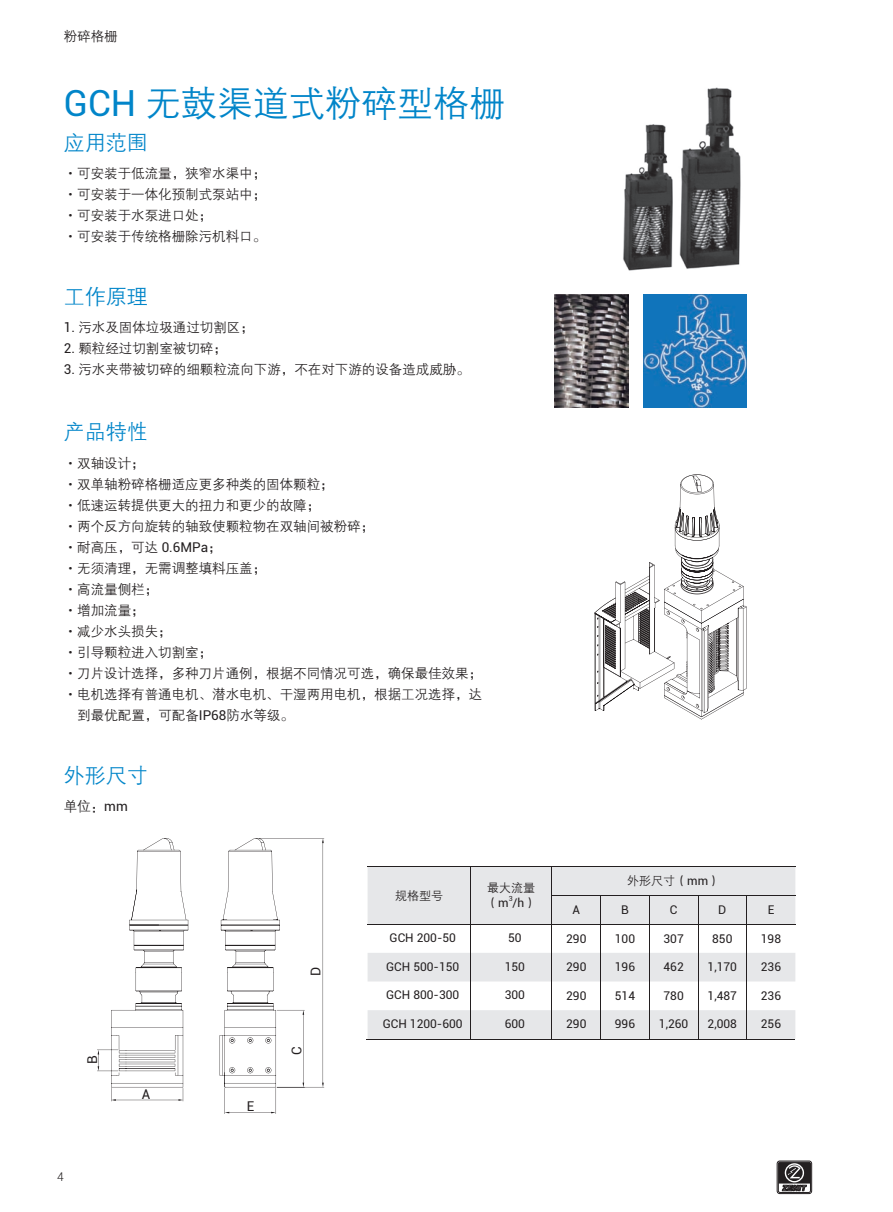
<style>
.page{position:relative;width:893px;height:1212px;background:#fff}
.page>*{position:absolute;margin:0;border:0;box-sizing:border-box;transform-origin:0 0}
.t1{font:36px "FZZDXJW GB1 0";color:#0185c9}
.t2{font:21px "FZZDXJW GB1 0";color:#0185c9}
.t3{font:13.5px/21px "FZZDXJW GB1 0";color:#231f20}
.t4{font:13.5px "Roboto";color:#231f20}
.t5{font:12px "Roboto";color:#231f20}
.t6{font:12px "FZZDXJW GB1 0";color:#231f20}
.t7{font:300 12px "Roboto";color:#231f20}
.t8{font:7.05px "Roboto";color:#231f20}
.s1{font-family:"Roboto"}
.s2{font-family:"FZZDXJW GB1 0"}
</style>
<div class="page">
<img style="left:679px;top:87px;width:62px;height:182px">
<img style="left:623px;top:124px;width:50px;height:147px">
<img style="left:554px;top:295px;width:74px;height:113px">
<img style="left:644px;top:295px;width:103px;height:113px">
<svg style="left:594px;top:474px;width:153px;height:245px"></svg>
<svg style="left:182px;top:838px;width:142px;height:276px"></svg>
<svg style="left:97px;top:838px;width:91px;height:263px"></svg>
<hr style="left:368px;top:866px;width:103px;height:1px;background:#231f20">
<hr style="left:471px;top:866px;width:81px;height:1px;background:#231f20">
<hr style="left:552px;top:866px;width:49px;height:1px;background:#231f20">
<hr style="left:601px;top:866px;width:48px;height:1px;background:#231f20">
<hr style="left:649px;top:866px;width:49px;height:1px;background:#231f20">
<hr style="left:698px;top:866px;width:49px;height:1px;background:#231f20">
<hr style="left:747px;top:866px;width:48px;height:1px;background:#231f20">
<hr style="left:367px;top:1039px;width:103px;height:1px;background:#231f20">
<hr style="left:470px;top:1039px;width:81px;height:1px;background:#231f20">
<hr style="left:551px;top:1039px;width:49px;height:1px;background:#231f20">
<hr style="left:600px;top:1039px;width:48px;height:1px;background:#231f20">
<hr style="left:648px;top:1039px;width:49px;height:1px;background:#231f20">
<hr style="left:697px;top:1039px;width:49px;height:1px;background:#231f20">
<hr style="left:746px;top:1039px;width:48px;height:1px;background:#231f20">
<svg style="left:368px;top:867px;width:427px;height:172px"></svg>
<div style="left:777px;top:1160px;width:35px;height:34px;border:1px solid #231f20;border-radius:3px"></div>
<div style="left:778px;top:1162px;width:33px;height:30px;border:1px solid #231f20;border-radius:2px"></div>
<svg style="left:778px;top:1162px;width:32px;height:29px"></svg>
<p class="t3" style="left:64px;top:27px;width:55px">粉碎格栅</p>
<h1 class="t1" style="left:64px;top:84px;width:443px"><span class="s1">GCH</span> 无鼓渠道式粉碎型格栅</h1>
<h2 class="t2" style="left:64px;top:132px;width:85px">应用范围</h2>
<p class="t3" style="left:64px;top:163px;width:204px">·可安装于低流量，狭窄水渠中；·可安装于一体化预制式泵站中；·可安装于水泵进口处；<br>·可安装于传统格栅除污机料口。</p>
<h2 class="t2" style="left:64px;top:286px;width:85px">工作原理</h2>
<p class="t3" style="left:64px;top:317px;width:192px"><span class="s1">1.</span> 污水及固体垃圾通过切割区；</p>
<p class="t3" style="left:64px;top:338px;width:165px"><span class="s1">2.</span> 颗粒经过切割室被切碎；</p>
<p class="t3" style="left:64px;top:359px;width:408px"><span class="s1">3.</span> 污水夹带被切碎的细颗粒流向下游，不在对下游的设备造成威胁。</p>
<h2 class="t2" style="left:64px;top:421px;width:85px">产品特性</h2>
<p class="t3" style="left:64px;top:453px;width:82px">·双轴设计；</p>
<p class="t3" style="left:64px;top:474px;width:271px">·双单轴粉碎格栅适应更多种类的固体颗粒；</p>
<p class="t3" style="left:64px;top:495px;width:258px">·低速运转提供更大的扭力和更少的故障；</p>
<p class="t3" style="left:64px;top:516px;width:312px">·两个反方向旋转的轴致使颗粒物在双轴间被粉碎；</p>
<p class="t3" style="left:64px;top:537px;width:159px">·耐高压，可达 <span class="s1">0.6MPa</span>；</p>
<p class="t3" style="left:64px;top:558px;width:204px">·无须清理，无需调整填料压盖；</p>
<p class="t3" style="left:64px;top:579px;width:96px">·高流量侧栏；</p>
<p class="t3" style="left:64px;top:600px;width:82px">·增加流量；</p>
<p class="t3" style="left:64px;top:621px;width:109px">·减少水头损失；</p>
<p class="t3" style="left:64px;top:642px;width:150px">·引导颗粒进入切割室；</p>
<p class="t3" style="left:64px;top:663px;width:420px">·刀片设计选择，多种刀片通例，根据不同情况可选，确保最佳效果；</p>
<p class="t3" style="left:64px;top:684px;width:420px">·电机选择有普通电机、潜水电机、干湿两用电机，根据工况选择，达</p>
<p class="t3" style="left:77px;top:705px;width:218px">到最优配置，可配备<span class="s1">IP68</span>防水等级。</p>
<h2 class="t2" style="left:64px;top:765px;width:85px">外形尺寸</h2>
<p class="t3" style="left:64px;top:796px;width:66px">单位：<span class="s1">mm</span></p>
<p class="t4" style="left:83px;top:1064px;width:10px;rotate:-90deg">B</p>
<p class="t7" style="left:57px;top:1169px;width:8px">4</p>
<p class="t4" style="left:142px;top:1085px;width:10px">A</p>
<p class="t4" style="left:247px;top:1097px;width:9px">E</p>
<p class="t4" style="left:306px;top:976px;width:11px;rotate:-90deg">D</p>
<p class="t4" style="left:287px;top:1054px;width:10px;rotate:-90deg">C</p>
<p class="t6" style="left:395px;top:889px;width:49px">规格型号</p>
<p class="t6" style="left:487px;top:882px;width:49px">最大流量</p>
<p class="t5" style="left:486px;top:894px;width:52px"><span class="s2">（</span>m/h<span class="s2">）</span></p>
<p class="t8" style="left:509px;top:894px;width:5px">3</p>
<p class="t5" style="left:390px;top:929px;width:68px">GCH 200-50</p>
<p class="t5" style="left:508px;top:929px;width:15px">50</p>
<p class="t5" style="left:386px;top:958px;width:75px">GCH 500-150</p>
<p class="t5" style="left:505px;top:958px;width:22px">150</p>
<p class="t5" style="left:386px;top:987px;width:75px">GCH 800-300</p>
<p class="t5" style="left:505px;top:987px;width:22px">300</p>
<p class="t5" style="left:383px;top:1015px;width:81px">GCH 1200-600</p>
<p class="t5" style="left:505px;top:1015px;width:22px">600</p>
<p class="t6" style="left:627px;top:875px;width:94px">外形尺寸（<span class="s1">mm</span>）</p>
<p class="t5" style="left:572px;top:901px;width:9px">A</p>
<p class="t5" style="left:621px;top:901px;width:9px">B</p>
<p class="t5" style="left:670px;top:901px;width:9px">C</p>
<p class="t5" style="left:718px;top:901px;width:10px">D</p>
<p class="t5" style="left:768px;top:901px;width:8px">E</p>
<p class="t5" style="left:566px;top:930px;width:22px">290</p>
<p class="t5" style="left:615px;top:930px;width:22px">100</p>
<p class="t5" style="left:663px;top:930px;width:22px">307</p>
<p class="t5" style="left:712px;top:930px;width:22px">850</p>
<p class="t5" style="left:761px;top:930px;width:22px">198</p>
<p class="t5" style="left:566px;top:958px;width:22px">290</p>
<p class="t5" style="left:615px;top:958px;width:22px">196</p>
<p class="t5" style="left:663px;top:958px;width:22px">462</p>
<p class="t5" style="left:708px;top:958px;width:31px">1,170</p>
<p class="t5" style="left:761px;top:958px;width:22px">236</p>
<p class="t5" style="left:566px;top:987px;width:22px">290</p>
<p class="t5" style="left:615px;top:987px;width:22px">514</p>
<p class="t5" style="left:663px;top:987px;width:22px">780</p>
<p class="t5" style="left:708px;top:987px;width:31px">1,487</p>
<p class="t5" style="left:761px;top:987px;width:22px">236</p>
<p class="t5" style="left:566px;top:1015px;width:22px">290</p>
<p class="t5" style="left:615px;top:1015px;width:22px">996</p>
<p class="t5" style="left:659px;top:1015px;width:31px">1,260</p>
<p class="t5" style="left:708px;top:1015px;width:31px">2,008</p>
<p class="t5" style="left:761px;top:1015px;width:22px">256</p>
</div>
